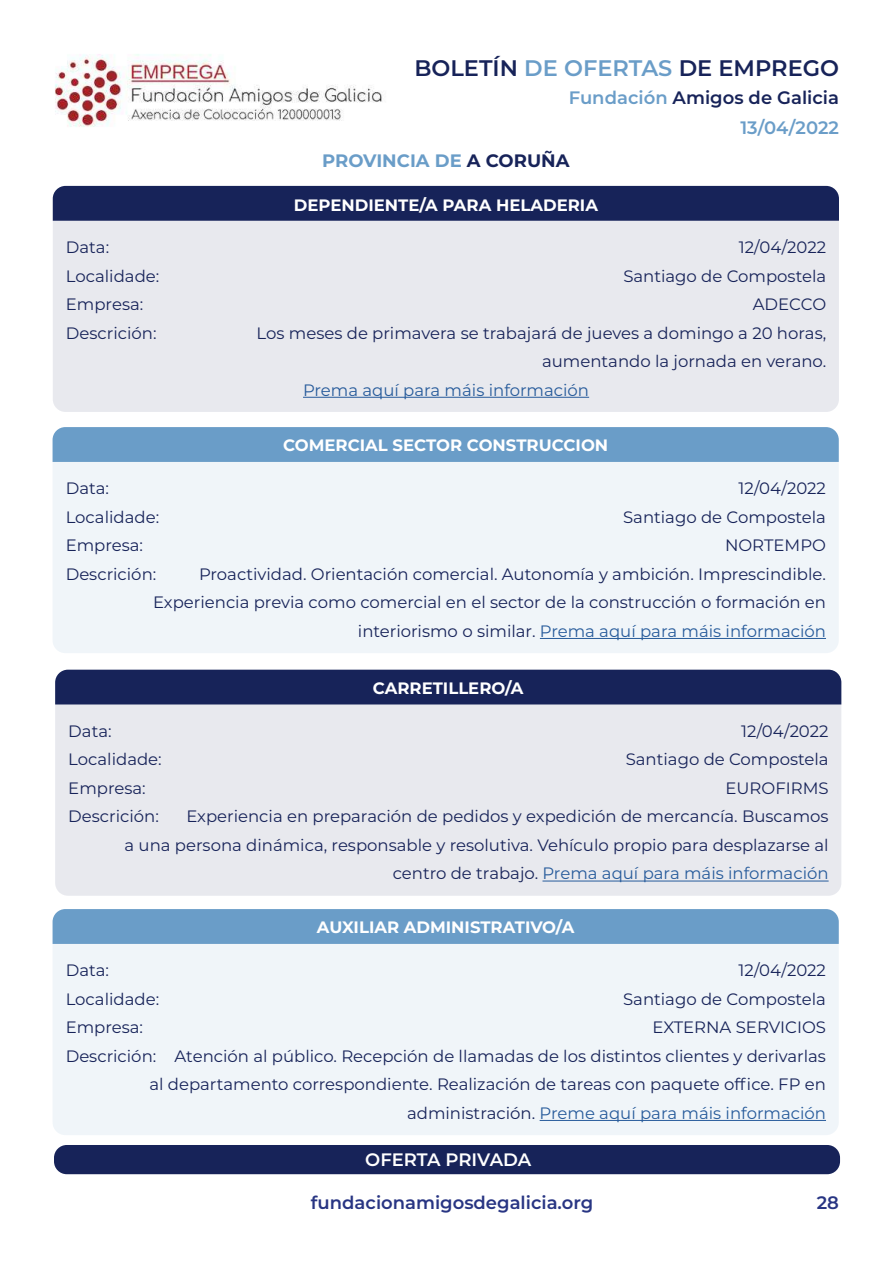
<style>
.page{position:relative;width:893px;height:1263px;background:#fff}
.page>*{position:absolute;margin:0;border:0;box-sizing:border-box;transform-origin:0 0}
.t1{font:600 22.5px "Montserrat";color:#172359}
.t2{font:600 18px "Montserrat";color:#283583}
.t3{font:600 18px "Montserrat";color:#172359}
.t4{font:700 18px "Montserrat";color:#6a9dc8}
.t5{font:600 18px "Montserrat";letter-spacing:-.005em;color:#fff}
.t6{font:600 18px "Montserrat";color:#6a9dc8}
.t7{font:16.5px/28.5px "Montserrat";color:#172359;text-align:right}
.t8{font:700 16.5px "Montserrat";color:#fff}
.t9{font:16.5px "Montserrat";color:#275b9b}
.s1{color:#6a9dc8}
.s2{color:#172359}
.s3{color:#275b9b}
</style>
<div class="page">
<img style="left:55px;top:54px;width:327px;height:73px">
<div style="left:54px;top:1145px;width:786px;height:29px;background:#172359;border-radius:13px"></div>
<div style="left:53px;top:221px;width:786px;height:191px;background:#e8e9ee"></div>
<div style="left:55px;top:704px;width:786px;height:192px;background:#e8e9ee"></div>
<div style="left:53px;top:462px;width:786px;height:191px;background:#f0f5f9"></div>
<div style="left:53px;top:944px;width:786px;height:191px;background:#f0f5f9"></div>
<div style="left:53px;top:186px;width:786px;height:35px;background:#172359"></div>
<div style="left:55px;top:670px;width:786px;height:34px;background:#172359"></div>
<div style="left:53px;top:427px;width:786px;height:35px;background:#6a9dc8"></div>
<div style="left:53px;top:909px;width:786px;height:35px;background:#6a9dc8"></div>
<hr style="left:303px;top:397px;width:286px;height:1px;background:#275b9b">
<hr style="left:542px;top:881px;width:287px;height:1px;background:#275b9b">
<hr style="left:540px;top:638px;width:286px;height:1px;background:#275b9b">
<hr style="left:540px;top:1120px;width:286px;height:1px;background:#275b9b">
<h1 class="t1" style="left:414px;top:52px;width:426px">BOLETÍN <span class="s1">DE OFERTAS</span> DE EMPREGO</h1>
<p class="t3" style="left:569px;top:85px;width:272px"><span class="s1">Fundación</span> Amigos de Galicia</p>
<p class="t4" style="left:322px;top:147px;width:249px">PROVINCIA DE <span class="s2">A CORUÑA</span></p>
<p class="t8" style="left:294px;top:193px;width:306px">DEPENDIENTE/A PARA HELADERIA</p>
<p class="t6" style="left:740px;top:115px;width:100px">13/04/2022</p>
<p class="t7" style="left:66px;top:232px;width:45px">Data:</p>
<p class="t7" style="left:739px;top:232px;width:89px">12/04/2022</p>
<p class="t7" style="left:66px;top:261px;width:95px">Localidade:</p>
<p class="t7" style="left:623px;top:261px;width:204px">Santiago de Compostela</p>
<p class="t7" style="left:66px;top:289px;width:79px">Empresa:</p>
<p class="t7" style="left:753px;top:289px;width:75px">ADECCO</p>
<p class="t7" style="left:66px;top:318px;width:92px">Descrición:</p>
<p class="t7" style="left:257px;top:318px;width:571px">Los meses de primavera se trabajará de jueves a domingo a 20 horas, aumentando la jornada en verano.</p>
<p class="t9" style="left:303px;top:378px;width:288px">Prema aquí para máis información</p>
<p class="t8" style="left:283px;top:433px;width:327px">COMERCIAL SECTOR CONSTRUCCION</p>
<p class="t7" style="left:66px;top:474px;width:45px">Data:</p>
<p class="t7" style="left:739px;top:474px;width:89px">12/04/2022</p>
<p class="t7" style="left:66px;top:502px;width:95px">Localidade:</p>
<p class="t7" style="left:623px;top:502px;width:204px">Santiago de Compostela</p>
<p class="t7" style="left:66px;top:531px;width:79px">Empresa:</p>
<p class="t7" style="left:725px;top:531px;width:102px">NORTEMPO</p>
<p class="t7" style="left:66px;top:559px;width:92px">Descrición:</p>
<p class="t7" style="left:153px;top:559px;width:674px">Proactividad. Orientación comercial. Autonomía y ambición. Imprescindible.<br>Experiencia previa como comercial en el sector de la construcción o formación en interiorismo o similar. <span class="s3">Prema aquí para máis información</span></p>
<p class="t8" style="left:373px;top:677px;width:152px">CARRETILLERO/A</p>
<p class="t7" style="left:68px;top:716px;width:45px">Data:</p>
<p class="t7" style="left:741px;top:716px;width:89px">12/04/2022</p>
<p class="t7" style="left:68px;top:745px;width:95px">Localidade:</p>
<p class="t7" style="left:626px;top:745px;width:204px">Santiago de Compostela</p>
<p class="t7" style="left:68px;top:773px;width:79px">Empresa:</p>
<p class="t7" style="left:725px;top:773px;width:105px">EUROFIRMS</p>
<p class="t7" style="left:68px;top:802px;width:92px">Descrición:</p>
<p class="t7" style="left:125px;top:802px;width:706px">Experiencia en preparación de pedidos y expedición de mercancía. Buscamos<br>a una persona dinámica, responsable y resolutiva. Vehículo propio para desplazarse al centro de trabajo. <span class="s3">Prema aquí para máis información</span></p>
<p class="t8" style="left:317px;top:915px;width:259px">AUXILIAR ADMINISTRATIVO/A</p>
<p class="t7" style="left:66px;top:955px;width:45px">Data:</p>
<p class="t7" style="left:739px;top:955px;width:89px">12/04/2022</p>
<p class="t7" style="left:66px;top:984px;width:95px">Localidade:</p>
<p class="t7" style="left:623px;top:984px;width:204px">Santiago de Compostela</p>
<p class="t7" style="left:66px;top:1012px;width:79px">Empresa:</p>
<p class="t7" style="left:66px;top:1012px;width:762px">EXTERNA SERVICIOS<br>Descrición: Atención al público. Recepción de llamadas de los distintos clientes y derivarlas al departamento correspondiente. Realización de tareas con paquete office. FP en administración. <span class="s3">Preme aquí para máis información</span></p>
<p class="t5" style="left:365px;top:1147px;width:168px">OFERTA PRIVADA</p>
<p class="t2" style="left:311px;top:1190px;width:284px">fundacionamigosdegalicia.org</p>
<p class="t2" style="left:817px;top:1190px;width:24px">28</p>
</div>
